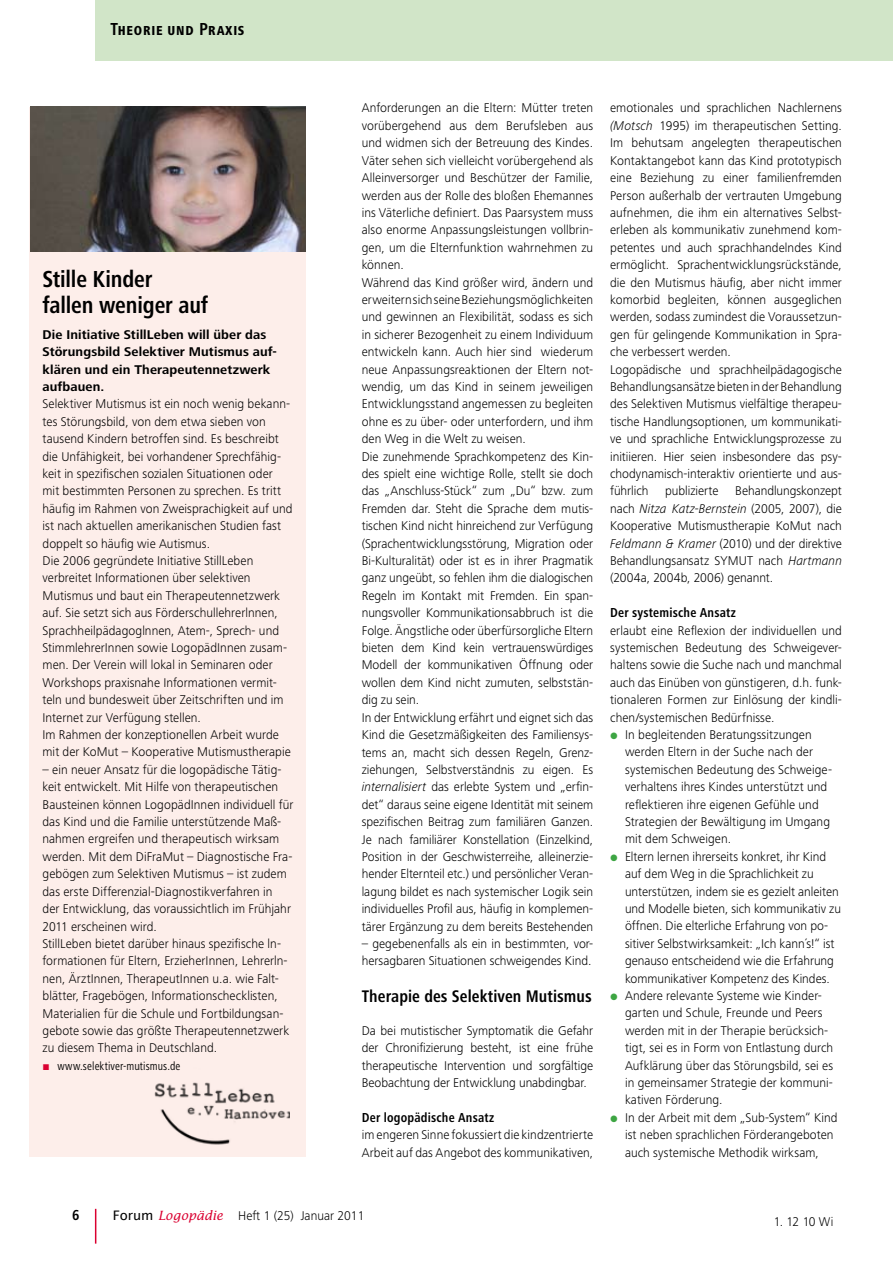
<style>
.page{position:relative;width:893px;height:1263px;background:#fff}
.page>*{position:absolute;margin:0;border:0;box-sizing:border-box;transform-origin:0 0}
.t1{font:700 condensed 24px/26.1px "Frutiger Next LT";letter-spacing:-.005em;color:#000}
.t2{font:700 condensed 17.4px "Frutiger Next LT";letter-spacing:.005em;color:#000}
.t3{font:700 condensed 15px "Frutiger Next LT";color:#000}
.t4{font:700 condensed 13.5px "Frutiger Next LT";letter-spacing:.015em;color:#000}
.t5{font:800 condensed 13.5px "Frutiger Next LT";letter-spacing:.055em;color:#000}
.t6{font:300 13.2px/17.4px "Frutiger Next LT";color:#000}
.t7{font:700 13.2px/17.4px "Frutiger Next LT";letter-spacing:.01em;color:#000}
.t8{font:condensed 12px "Frutiger Next LT";letter-spacing:.01em;color:#000}
.s1{font-weight:700;font-size:18px}
.s2{font-style:italic}
.s3{font-family:"Lucida Sans Unicode";font-weight:400}
.s4{font-family:"Lucida";font-weight:400;font-style:italic;font-size:12.75px;color:#da0031}
</style>
<div class="page">
<hr style="left:95px;top:1209px;width:1px;height:34px;background:#da0031">
<div style="left:96px;top:0;width:797px;height:61px;background:#d1e5c8"></div>
<div style="left:30px;top:107px;width:276px;height:1050px;background:#fdeeea"></div>
<img style="left:154px;top:1082px;width:136px;height:63px">
<img style="left:30px;top:106px;width:276px;height:145px">
<p class="t5" style="left:111px;top:23px;width:135px"><span class="s1">T</span>HEORIE UND <span class="s1">P</span>RAXIS</p>
<h1 class="t1" style="left:43px;top:266px;width:167px">Stille Kinder fallen weniger auf</h1>
<p class="t7" style="left:43px;top:326px;width:236px">Die Initiative StillLeben will über das<br>Störungsbild Selektiver Mutismus auf&shy;klären und ein Therapeutennetzwerk aufbauen.</p>
<p class="t6" style="left:43px;top:395px;width:252px">Selektiver Mutismus ist ein noch wenig bekann&shy;tes Störungsbild, von dem etwa sieben von tausend Kindern betroffen sind. Es beschreibt die Unfähigkeit, bei vorhandener Sprechfähig&shy;keit in spezifischen sozialen Situationen oder mit bestimmten Personen zu sprechen. Es tritt häufig im Rahmen von Zweisprachigkeit auf und ist nach aktuellen amerikanischen Studien fast doppelt so häufig wie Autismus.<br>Die 2006 gegründete Initiative StillLeben verbreitet Informationen über selektiven Mutismus und baut ein Therapeutennetzwerk auf. Sie setzt sich aus Förderschullehrerlnnen, Sprachheilpädagoglnnen, Atem-, Sprech- und StimmlehrerInnen sowie LogopädInnen zusam&shy;men. Der Verein will lokal in Seminaren oder Workshops praxisnahe Informationen vermit&shy;teln und bundesweit über Zeitschriften und im Internet zur Verfügung stellen.<br>Im Rahmen der konzeptionellen Arbeit wurde mit der KoMut – Kooperative Mutismustherapie</p>
<p class="t6" style="left:43px;top:761px;width:252px">– ein neuer Ansatz für die logopädische Tätig&shy;keit entwickelt. Mit Hilfe von therapeutischen Bausteinen können LogopädInnen individuell für das Kind und die Familie unterstützende Maß&shy;nahmen ergreifen und therapeutisch wirksam werden. Mit dem DiFraMut – Diagnostische Fra&shy;gebögen zum Selektiven Mutismus – ist zudem das erste Differenzial-Diagnostikverfahren in<br>der Entwicklung, das voraussichtlich im Frühjahr 2011 erscheinen wird.<br>StillLeben bietet darüber hinaus spezifische ln&shy;formationen für Eltern, ErzieherInnen, Lehrerln&shy;nen, ÄrztInnen, TherapeutInnen u.a. wie Falt&shy;blätter, Fragebögen, Informationschecklisten, Materialien für die Schule und Fortbildungsan&shy;gebote sowie das größte Therapeutennetzwerk zu diesem Thema in Deutschland.</p>
<p class="t8" style="left:57px;top:1059px;width:125px">www.selektiver-mutismus.de</p>
<p class="t6" style="left:362px;top:99px;width:233px">Anforderungen an die Eltern: Mütter treten vorübergehend aus dem Berufsleben aus und widmen sich der Betreuung des Kindes.<br>Väter sehen sich vielleicht vorübergehend als Alleinversorger und Beschützer der Familie, werden aus der Rolle des bloßen Ehemannes ins Väterliche definiert. Das Paarsystem muss also enorme Anpassungsleistungen vollbrin&shy;gen, um die Elternfunktion wahrnehmen zu können.<br>Während das Kind größer wird, ändern und erweitern sich seine Beziehungsmöglichkeiten und gewinnen an Flexibilität, sodass es sich in sicherer Bezogenheit zu einem Individuum entwickeln kann. Auch hier sind wiederum neue Anpassungsreaktionen der Eltern not&shy;wendig, um das Kind in seinem jeweiligen Entwicklungsstand angemessen zu begleiten ohne es zu über- oder unterfordern, und ihm den Weg in die Welt zu weisen.<br>Die zunehmende Sprachkompetenz des Kin&shy;des spielt eine wichtige Rolle, stellt sie doch das „Anschluss-Stück“ zum „Du“ bzw. zum Fremden dar. Steht die Sprache dem mutis&shy;tischen Kind nicht hinreichend zur Verfügung (Sprachentwicklungsstörung, Migration oder Bi-Kulturalität) oder ist es in ihrer Pragmatik ganz ungeübt, so fehlen ihm die dialogischen Regeln im Kontakt mit Fremden. Ein span&shy;nungsvoller Kommunikationsabbruch ist die Folge. Ängstliche oder überfürsorgliche Eltern bieten dem Kind kein vertrauenswürdiges Modell der kommunikativen Öffnung oder wollen dem Kind nicht zumuten, selbststän&shy;dig zu sein.<br>In der Entwicklung erfährt und eignet sich das Kind die Gesetzmäßigkeiten des Familiensys&shy;tems an, macht sich dessen Regeln, Grenz&shy;ziehungen, Selbstverständnis zu eigen. Es <span class="s2">internalisiert</span> das erlebte System und „erfin&shy;det“ daraus seine eigene Identität mit seinem spezifischen Beitrag zum familiären Ganzen.<br>Je nach familiärer Konstellation (Einzelkind, Position in der Geschwisterreihe, alleinerzie&shy;hender Elternteil etc.) und persönlicher Veran&shy;lagung bildet es nach systemischer Logik sein individuelles Profil aus, häufig in komplemen&shy;tärer Ergänzung zu dem bereits Bestehenden</p>
<p class="t6" style="left:362px;top:935px;width:233px">– gegebenenfalls als ein in bestimmten, vor&shy;hersagbaren Situationen schweigendes Kind.</p>
<h2 class="t2" style="left:362px;top:987px;width:231px">Therapie des Selektiven Mutismus</h2>
<p class="t6" style="left:362px;top:1022px;width:233px;text-align:justify">Da bei mutistischer Symptomatik die Gefahr der Chronifizierung besteht, ist eine frühe therapeutische Intervention und sorgfältige Beobachtung der Entwicklung unabdingbar.</p>
<p class="t4" style="left:362px;top:1110px;width:134px">Der logopädische Ansatz</p>
<p class="t6" style="left:362px;top:1126px;width:233px">im engeren Sinne fokussiert die kindzentrierte<br>Arbeit auf das Angebot des kommunikativen,</p>
<p class="t6" style="left:610px;top:99px;width:233px">emotionales und sprachlichen Nachlernens <span class="s2">(Motsch</span> 1995) im therapeutischen Setting.<br>Im behutsam angelegten therapeutischen Kontaktangebot kann das Kind prototypisch eine Beziehung zu einer familienfremden Person außerhalb der vertrauten Umgebung aufnehmen, die ihm ein alternatives Selbst&shy;erleben als kommunikativ zunehmend kom&shy;petentes und auch sprachhandelndes Kind ermöglicht. Sprachentwicklungsrückstände, die den Mutismus häufig, aber nicht immer komorbid begleiten, können ausgeglichen werden, sodass zumindest die Voraussetzun&shy;gen für gelingende Kommunikation in Spra&shy;che verbessert werden.<br>Logopädische und sprachheilpädagogische Behandlungsansätze bieten in der Behandlung des Selektiven Mutismus vielfältige therapeu&shy;tische Handlungsoptionen, um kommunikati&shy;ve und sprachliche Entwicklungsprozesse zu initiieren. Hier seien insbesondere das psy&shy;chodynamisch-interaktiv orientierte und aus&shy;führlich</p>
<p class="t6" style="left:610px;top:482px;width:233px;text-align:justify;text-indent:125px">Behandlungskonzept nach <span class="s2">Nitza Katz-Bernstein</span> (2005, 2007), die Kooperative Mutismustherapie KoMut nach <span class="s2">Feldmann &amp; Kramer</span> (2010) und der direktive Behandlungsansatz SYMUT nach <span class="s2">Hartmann </span>(2004a, 2004b, 2006) genannt.</p>
<p class="t4" style="left:610px;top:605px;width:127px">Der systemische Ansatz</p>
<p class="t6" style="left:610px;top:621px;width:233px">erlaubt eine Reflexion der individuellen und</p>
<p class="t6" style="left:610px;top:639px;width:233px">systemischen Bedeutung des Schweigever-</p>
<p class="t6" style="left:610px;top:656px;width:233px">haltens sowie die Suche nach und manchmal</p>
<p class="t6" style="left:610px;top:674px;width:233px">auch das Einüben von günstigeren, d.h. funk-</p>
<p class="t6" style="left:610px;top:691px;width:233px">tionaleren Formen zur Einlösung der kindli-</p>
<p class="t6" style="left:610px;top:708px;width:166px">chen/systemischen Bedürfnisse.</p>
<p class="t6" style="left:625px;top:726px;width:188px">In begleitenden Beratungssitzungen</p>
<p class="t6" style="left:625px;top:743px;width:189px">werden Eltern in der Suche nach der</p>
<p class="t6" style="left:625px;top:761px;width:209px">systemischen Bedeutung des Schweige-</p>
<p class="t6" style="left:625px;top:778px;width:204px">verhaltens ihres Kindes unterstützt und</p>
<p class="t6" style="left:625px;top:795px;width:195px">reflektieren ihre eigenen Gefühle und</p>
<p class="t6" style="left:625px;top:813px;width:207px">Strategien der Bewältigung im Umgang</p>
<p class="t6" style="left:625px;top:830px;width:108px">mit dem Schweigen.</p>
<p class="t6" style="left:625px;top:848px;width:203px">Eltern lernen ihrerseits konkret, ihr Kind</p>
<p class="t6" style="left:625px;top:865px;width:190px">auf dem Weg in die Sprachlichkeit zu</p>
<p class="t6" style="left:625px;top:882px;width:215px">unterstützen, indem sie es gezielt anleiten</p>
<p class="t6" style="left:625px;top:900px;width:217px">und Modelle bieten, sich kommunikativ zu</p>
<p class="t6" style="left:625px;top:917px;width:205px">öffnen. Die elterliche Erfahrung von po-</p>
<p class="t6" style="left:625px;top:935px;width:211px">sitiver Selbstwirksamkeit: „Ich kann´s!“ ist</p>
<p class="t6" style="left:625px;top:952px;width:210px">genauso entscheidend wie die Erfahrung</p>
<p class="t6" style="left:625px;top:969px;width:206px">kommunikativer Kompetenz des Kindes.</p>
<p class="t6" style="left:625px;top:987px;width:198px">Andere relevante Systeme wie Kinder-</p>
<p class="t6" style="left:625px;top:1004px;width:199px">garten und Schule, Freunde und Peers</p>
<p class="t6" style="left:625px;top:1022px;width:205px">werden mit in der Therapie berücksich-</p>
<p class="t6" style="left:625px;top:1039px;width:210px">tigt, sei es in Form von Entlastung durch</p>
<p class="t6" style="left:625px;top:1056px;width:210px">Aufklärung über das Störungsbild, sei es</p>
<p class="t6" style="left:625px;top:1074px;width:209px">in gemeinsamer Strategie der kommuni-</p>
<p class="t6" style="left:625px;top:1091px;width:99px">kativen Förderung.</p>
<p class="t6" style="left:625px;top:1109px;width:214px">In der Arbeit mit dem „Sub-System“ Kind</p>
<p class="t6" style="left:625px;top:1126px;width:210px">ist neben sprachlichen Förderangeboten</p>
<p class="t6" style="left:625px;top:1143px;width:195px">auch systemische Methodik wirksam,</p>
<p class="t6" style="left:665px;top:482px;width:55px">publizierte</p>
<p class="t3" style="left:72px;top:1206px;width:9px">6</p>
<p class="t6" style="left:113px;top:1207px;width:253px"><span class="s3">Forum</span> <span class="s4">Logopädie</span> Heft 1 (25) Januar 2011</p>
<p class="t6" style="left:774px;top:1213px;width:61px">1. 12 10 Wi</p>
</div>
